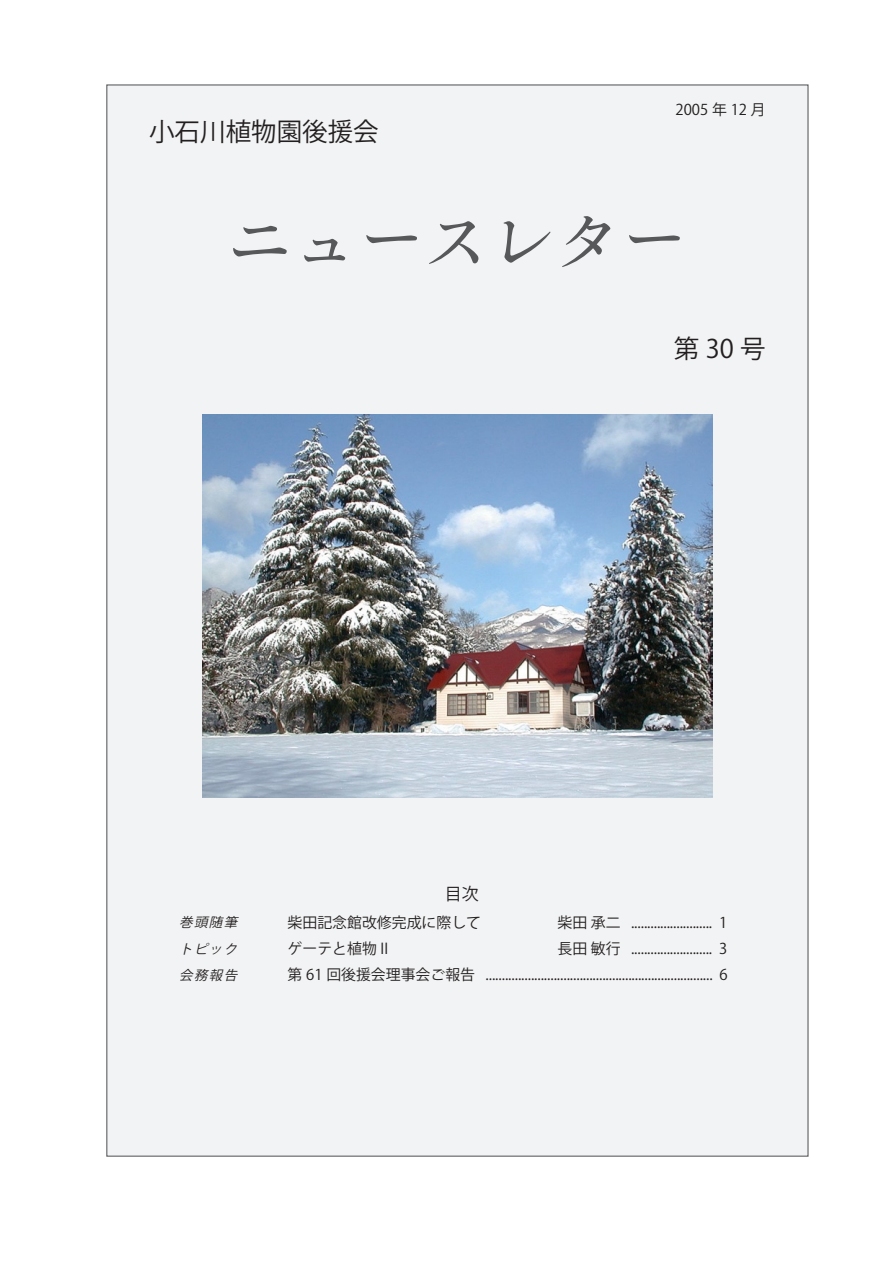
<style>
.page{position:relative;width:893px;height:1263px;background:#fff}
.page>*{position:absolute;margin:0;border:0;box-sizing:border-box;transform-origin:0 0}
.t1{font:500 63.75px "Ryo Disp Std";color:#57585a}
.t2{font:25.5px "Koz Go Std";color:#231f20}
.t3{font:16.95px "Koz Go Std";color:#231f20}
.t4{font:14.85px "Koz Go Std";color:#231f20}
.t5{font:italic 13.2px "Koz Go Std";color:#231f20}
</style>
<div class="page">
<div style="left:106px;top:84px;width:703px;height:1073px;background:#f2f3f4"></div>
<img style="left:203px;top:415px;width:510px;height:382px">
<h2 class="t2" style="left:149px;top:116px;width:231px">小石川植物園後援会</h2>
<p class="t4" style="left:676px;top:100px;width:92px">2005 年 12 月</p>
<h1 class="t1" style="left:226px;top:208px;width:465px">ニュースレター</h1>
<h2 class="t2" style="left:674px;top:333px;width:93px">第30号</h2>
<p class="t3" style="left:445px;top:883px;width:36px">目次</p>
<p class="t5" style="left:179px;top:914px;width:64px">巻頭随筆</p>
<p class="t4" style="left:288px;top:913px;width:195px">柴田記念館改修完成に際して</p>
<p class="t4" style="left:558px;top:913px;width:171px">柴田承二 ......................... 1</p>
<p class="t5" style="left:179px;top:940px;width:64px">トピック</p>
<p class="t4" style="left:288px;top:939px;width:102px">ゲーテと植物 II</p>
<p class="t4" style="left:558px;top:939px;width:171px">長田敏行 ......................... 3</p>
<p class="t5" style="left:179px;top:966px;width:64px">会務報告</p>
<p class="t4" style="left:288px;top:965px;width:442px">第 61 回後援会理事会ご報告 ...................................................................... 6</p>
</div>
